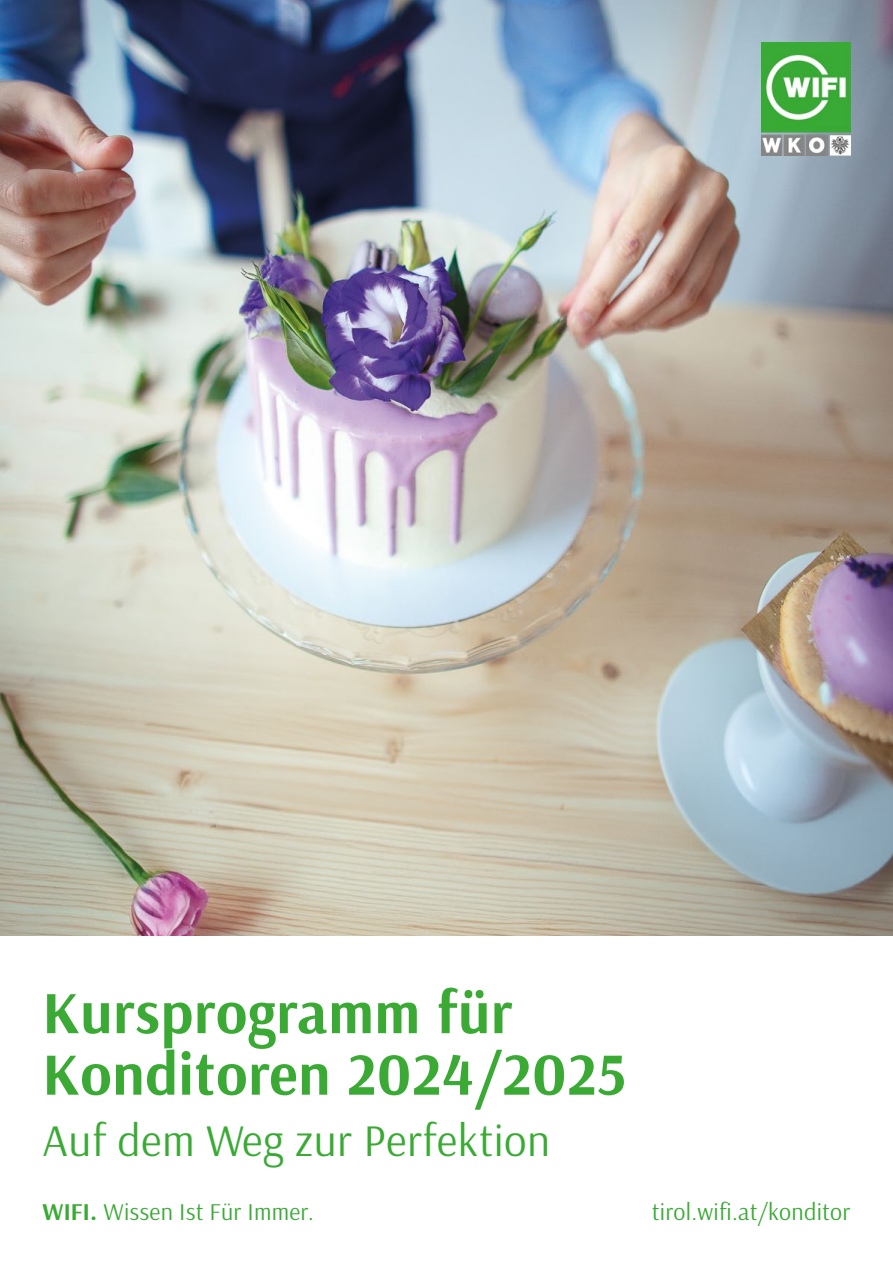
<style>
.page{position:relative;width:893px;height:1263px;background:#fff}
.page>*{position:absolute;margin:0;border:0;box-sizing:border-box;transform-origin:0 0}
.t1{font:700 60px/61.5px "Arsenal";letter-spacing:.01em;color:#3aaa35}
.t2{font:45px "Arsenal";letter-spacing:.01em;color:#3aaa35}
.t3{font:24px "Arsenal";letter-spacing:.01em;color:#3aaa35}
.s1{font-weight:700}
</style>
<div class="page">
<img style="left:0;top:0;width:893px;height:935px">
<img style="left:761px;top:43px;width:89px;height:112px">
<h1 class="t1" style="left:43px;top:981px;width:585px">Kursprogramm für<br>Konditoren 2024/2025</h1>
<h2 class="t2" style="left:43px;top:1111px;width:509px">Auf dem Weg zur Perfektion</h2>
<p class="t3" style="left:43px;top:1196px;width:273px"><span class="s1">WIFI.</span> Wissen Ist Für Immer.</p>
<p class="t3" style="left:652px;top:1196px;width:200px">tirol.wifi.at/konditor</p>
</div>
